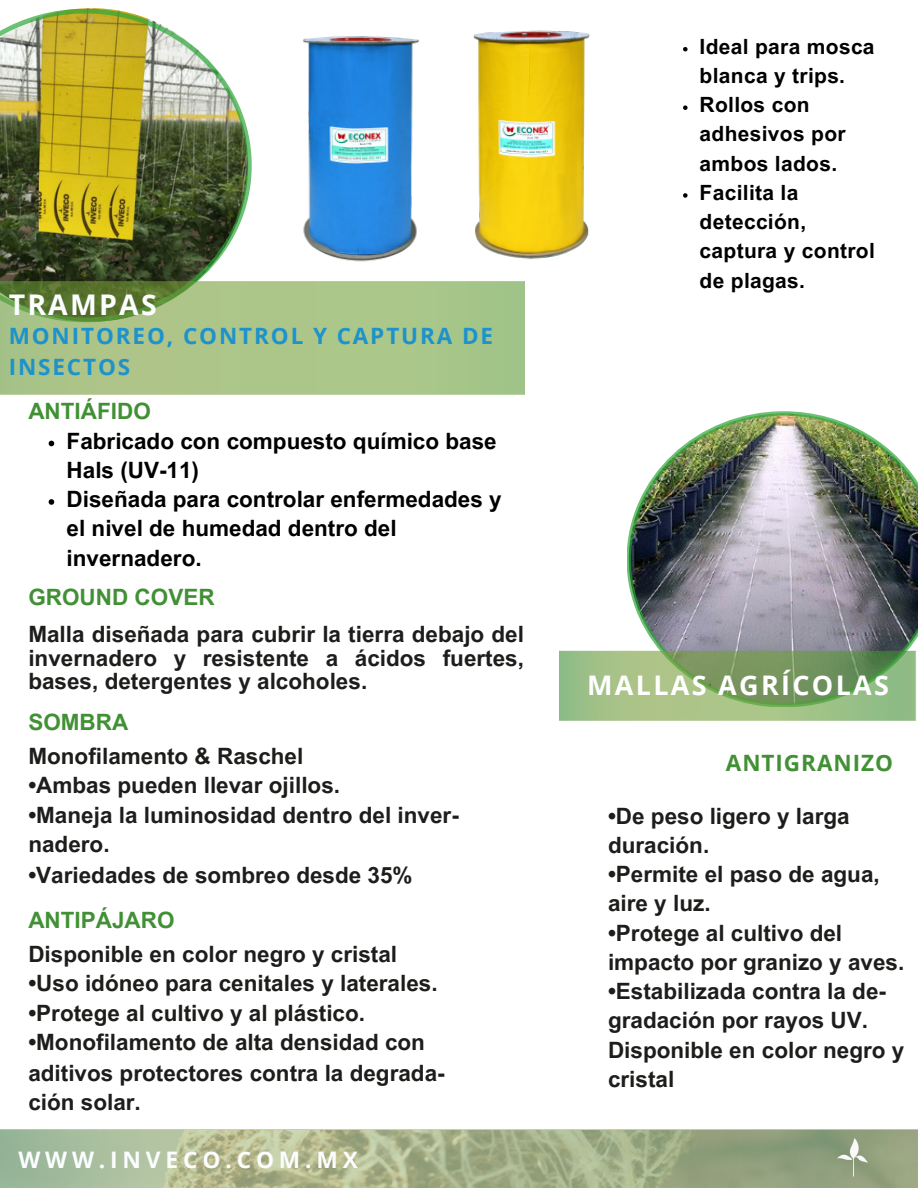
<style>
.page{position:relative;width:918px;height:1188px;background:#fff}
.page>*{position:absolute;margin:0;border:0;box-sizing:border-box;transform-origin:0 0}
.t1{font:700 28.5px "Open Sans";letter-spacing:.075em;color:#fbfdff}
.t2{font:700 27px "Open Sans";letter-spacing:.085em;color:#fff}
.t3{font:700 22.8px "Open Sans";letter-spacing:.215em;color:#fbfdff}
.t4{font:700 22.5px/29.2px "Arial MT Pro";color:#1d1d1b}
.t5{font:700 22.5px/29.2px "Arial MT Pro";color:#000}
.t6{font:700 22.5px "Arial MT Pro";color:#429035}
.t7{font:700 22.5px/31.5px "Open Sans";letter-spacing:.085em;color:#1d92cc}
.t8{font:700 22.5px "Open Sans";letter-spacing:.04em;color:#429035}
.t9{font:700 21px/29.2px "Arial MT Pro";letter-spacing:.015em;color:#000}
</style>
<div class="page">
<img style="left:627px;top:411px;width:291px;height:240px">
<img style="left:559px;top:651px;width:357px;height:70px">
<img style="left:0;top:1131px;width:918px;height:57px">
<svg style="left:837px;top:1138px;width:31px;height:39px"></svg>
<img style="left:0;top:9px;width:230px;height:272px">
<img style="left:0;top:281px;width:525px;height:114px">
<img style="left:230px;top:36px;width:168px;height:226px">
<img style="left:398px;top:30px;width:192px;height:229px">
<svg style="left:49px;top:441px;width:5px;height:5px"></svg>
<svg style="left:49px;top:499px;width:5px;height:6px"></svg>
<svg style="left:683px;top:47px;width:5px;height:4px"></svg>
<svg style="left:683px;top:105px;width:5px;height:5px"></svg>
<svg style="left:683px;top:193px;width:5px;height:5px"></svg>
<p class="t1" style="left:9px;top:285px;width:150px">TRAMPAS</p>
<p class="t7" style="left:9px;top:319px;width:486px">MONITOREO, CONTROL Y CAPTURA DE<br>INSECTOS</p>
<p class="t6" style="left:28px;top:403px;width:124px">ANTIÁFIDO</p>
<p class="t5" style="left:67px;top:429px;width:432px">Fabricado con compuesto químico base<br>Hals (UV-11)</p>
<p class="t5" style="left:67px;top:487px;width:437px">Diseñada para controlar enfermedades y el nivel de humedad dentro del invernadero.</p>
<p class="t6" style="left:28px;top:589px;width:188px">GROUND COVER</p>
<p class="t4" style="left:28px;top:625px;width:497px;line-height:23.7px;text-align:justify">Malla diseñada para cubrir la tierra debajo del invernadero y resistente a ácidos fuertes, bases, detergentes y alcoholes.</p>
<p class="t6" style="left:28px;top:713px;width:101px">SOMBRA</p>
<p class="t4" style="left:28px;top:744px;width:277px">Monofilamento &amp; Raschel</p>
<p class="t4" style="left:28px;top:773px;width:313px">•Ambas pueden llevar ojillos.</p>
<p class="t4" style="left:28px;top:803px;width:432px">•Maneja la luminosidad dentro del inver-</p>
<p class="t4" style="left:28px;top:833px;width:83px">nadero.</p>
<p class="t4" style="left:28px;top:863px;width:386px">•Variedades de sombreo desde 35%</p>
<p class="t6" style="left:28px;top:911px;width:148px">ANTIPÁJARO</p>
<p class="t4" style="left:28px;top:942px;width:370px">Disponible en color negro y cristal</p>
<p class="t4" style="left:28px;top:971px;width:411px">•Uso idóneo para cenitales y laterales.</p>
<p class="t4" style="left:28px;top:1001px;width:338px">•Protege al cultivo y al plástico.</p>
<p class="t4" style="left:28px;top:1031px;width:398px">•Monofilamento de alta densidad con</p>
<p class="t4" style="left:28px;top:1061px;width:418px">aditivos protectores contra la degrada-</p>
<p class="t4" style="left:28px;top:1090px;width:114px">ción solar.</p>
<p class="t3" style="left:18px;top:1144px;width:341px">WWW.INVECO.COM.MX</p>
<p class="t9" style="left:700px;top:34px;width:177px">Ideal para mosca blanca y trips.</p>
<p class="t9" style="left:700px;top:93px;width:148px">Rollos con adhesivos por ambos lados.</p>
<p class="t9" style="left:700px;top:181px;width:177px">Facilita la detección, captura y control de plagas.</p>
<p class="t2" style="left:587px;top:666px;width:303px">MALLAS AGRÍCOLAS</p>
<p class="t8" style="left:726px;top:747px;width:169px">ANTIGRANIZO</p>
<p class="t4" style="left:608px;top:804px;width:243px">•De peso ligero y larga duración.</p>
<p class="t4" style="left:608px;top:862px;width:273px">•Permite el paso de agua,</p>
<p class="t4" style="left:608px;top:892px;width:104px">aire y luz.</p>
<p class="t4" style="left:608px;top:921px;width:298px">•Protege al cultivo del impacto por granizo y aves.</p>
<p class="t4" style="left:608px;top:979px;width:279px">•Estabilizada contra la de-</p>
<p class="t4" style="left:608px;top:1009px;width:262px">gradación por rayos UV.</p>
<p class="t4" style="left:608px;top:1038px;width:298px">Disponible en color negro y cristal</p>
</div>
